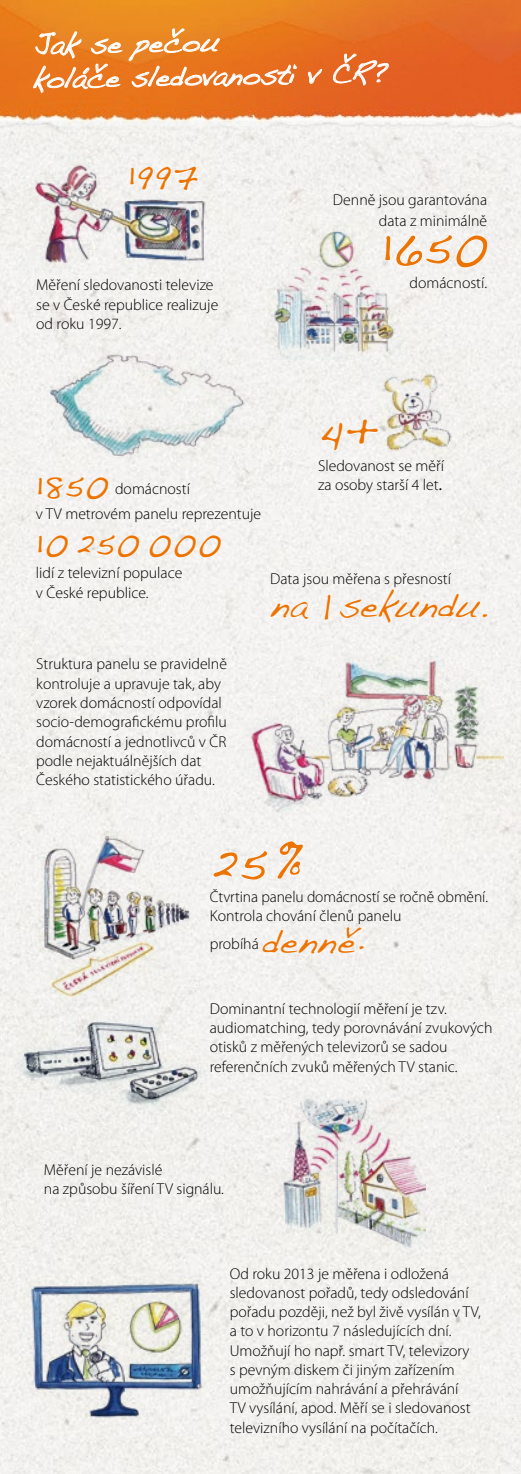
<style>
.page{position:relative;width:521px;height:1474px;background:#fff}
.page>*{position:absolute;margin:0;border:0;box-sizing:border-box;transform-origin:0 0}
.t1{font:52.5px "Handwriting Dakota";letter-spacing:.005em;color:#ec7405}
.t2{font:45.5px "Handwriting Dakota";color:#ec7405}
.t3{font:36.05px "Handwriting Dakota";letter-spacing:.01em;color:#ec7405}
.t4{font:36.05px "Handwriting Dakota";letter-spacing:-.02em;color:#ec7405}
.t5{font:28.35px/33.9px "Handwriting Dakota";color:#fff}
.t6{font:300 15.75px/19.2px "Myriad Pro";color:#000}
.s1{font-weight:400}
.s2{font-size:54.07px}
</style>
<div class="page">
<img style="left:0;top:0;width:521px;height:120px">
<div style="left:0;top:120px;width:521px;height:1353px;background:#f2f1ef"></div>
<img style="left:20px;top:152px;width:203px;height:120px">
<svg style="left:130px;top:166px;width:69px;height:26px"></svg>
<img style="left:32px;top:338px;width:222px;height:136px">
<svg style="left:38px;top:476px;width:71px;height:24px"></svg>
<svg style="left:38px;top:534px;width:31px;height:24px"></svg>
<svg style="left:77px;top:534px;width:63px;height:24px"></svg>
<svg style="left:149px;top:534px;width:73px;height:24px"></svg>
<svg style="left:405px;top:234px;width:83px;height:34px"></svg>
<img style="left:267px;top:222px;width:138px;height:138px">
<svg style="left:321px;top:419px;width:57px;height:33px"></svg>
<svg style="left:270px;top:601px;width:40px;height:19px"></svg>
<svg style="left:324px;top:587px;width:7px;height:33px"></svg>
<svg style="left:339px;top:587px;width:149px;height:37px"></svg>
<img style="left:378px;top:372px;width:73px;height:84px">
<img style="left:243px;top:656px;width:260px;height:161px">
<img style="left:20px;top:831px;width:174px;height:162px">
<svg style="left:213px;top:850px;width:55px;height:30px"></svg>
<svg style="left:277px;top:840px;width:27px;height:39px"></svg>
<svg style="left:262px;top:926px;width:103px;height:28px"></svg>
<img style="left:9px;top:993px;width:198px;height:123px">
<img style="left:270px;top:1092px;width:156px;height:161px">
<img style="left:21px;top:1275px;width:196px;height:149px">
<svg style="left:33px;top:23px;width:264px;height:71px"></svg>
<svg style="left:307px;top:68px;width:16px;height:16px"></svg>
<svg style="left:332px;top:53px;width:57px;height:33px"></svg>
<h3 class="t5" style="left:32px;top:27px;width:357px;rotate:-1deg">Jak se pečou<br>koláče sledovanosti v ČR?</h3>
<h3 class="t3" style="left:128px;top:151px;width:71px">1997</h3>
<p class="t6" style="left:36px;top:276px;width:184px">Měření sledovanosti televize se v České republice realizuje od roku 1997.</p>
<p class="t6" style="left:333px;top:190px;width:156px;line-height:21px;text-align:right">Denně jsou garantována data z minimálně</p>
<h1 class="t1" style="left:381px;top:211px;width:107px">1650</h1>
<p class="t6" style="left:409px;top:273px;width:79px">domácností.</p>
<h3 class="t3" style="left:36px;top:461px;width:74px">1850</h3>
<p class="t6" style="left:36px;top:477px;width:227px;line-height:24.5px;text-align:center">domácností<br>v TV metrovém panelu reprezentuje</p>
<h3 class="t3" style="left:36px;top:518px;width:186px">10 250 000</h3>
<p class="t6" style="left:36px;top:564px;width:148px">lidí z televizní populace v České republice.</p>
<h2 class="t2" style="left:318px;top:402px;width:62px">4+</h2>
<p class="t6" style="left:318px;top:456px;width:127px">Sledovanost se měří za osoby starší 4 let<span class="s1">.</span></p>
<p class="t6" style="left:270px;top:569px;width:182px">Data jsou měřena s přesností</p>
<h3 class="t4" style="left:270px;top:583px;width:218px">na <span class="s2">1</span>sekundu.</h3>
<p class="t6" style="left:36px;top:655px;width:192px">Struktura panelu se pravidelně kontroluje a upravuje tak, aby vzorek domácností odpovídal socio-demografickému profilu domácností a jednotlivců v ČR podle nejaktuálnějších dat<br>Českého statistického úřadu.</p>
<h1 class="t1" style="left:210px;top:826px;width:94px">25 %</h1>
<p class="t6" style="left:210px;top:887px;width:280px">Čtvrtina panelu domácností se ročně obmění.<br>Kontrola chování členů panelu</p>
<p class="t6" style="left:210px;top:934px;width:51px">probíhá</p>
<h3 class="t3" style="left:262px;top:919px;width:103px">denně.</h3>
<p class="t6" style="left:210px;top:999px;width:284px">Dominantní technologií měření je tzv. audiomatching, tedy porovnávání zvukových otisků z měřených televizorů se sadou referenčních zvuků měřených TV stanic.</p>
<p class="t6" style="left:44px;top:1160px;width:182px">Měření je nezávislé<br>na způsobu šíření TV signálu.</p>
<p class="t6" style="left:230px;top:1263px;width:253px">Od roku 2013 je měřena i odložená sledovanost pořadů, tedy odsledování pořadu později, než byl živě vysílán v TV, a to v horizontu 7 následujících dní.<br>Umožňují ho např. smart TV, televizory<br>s pevným diskem či jiným zařízením umožňujícím nahrávání a přehrávání<br>TV vysílání, apod. Měří se i sledovanost televizního vysílání na počítačích.</p>
</div>
